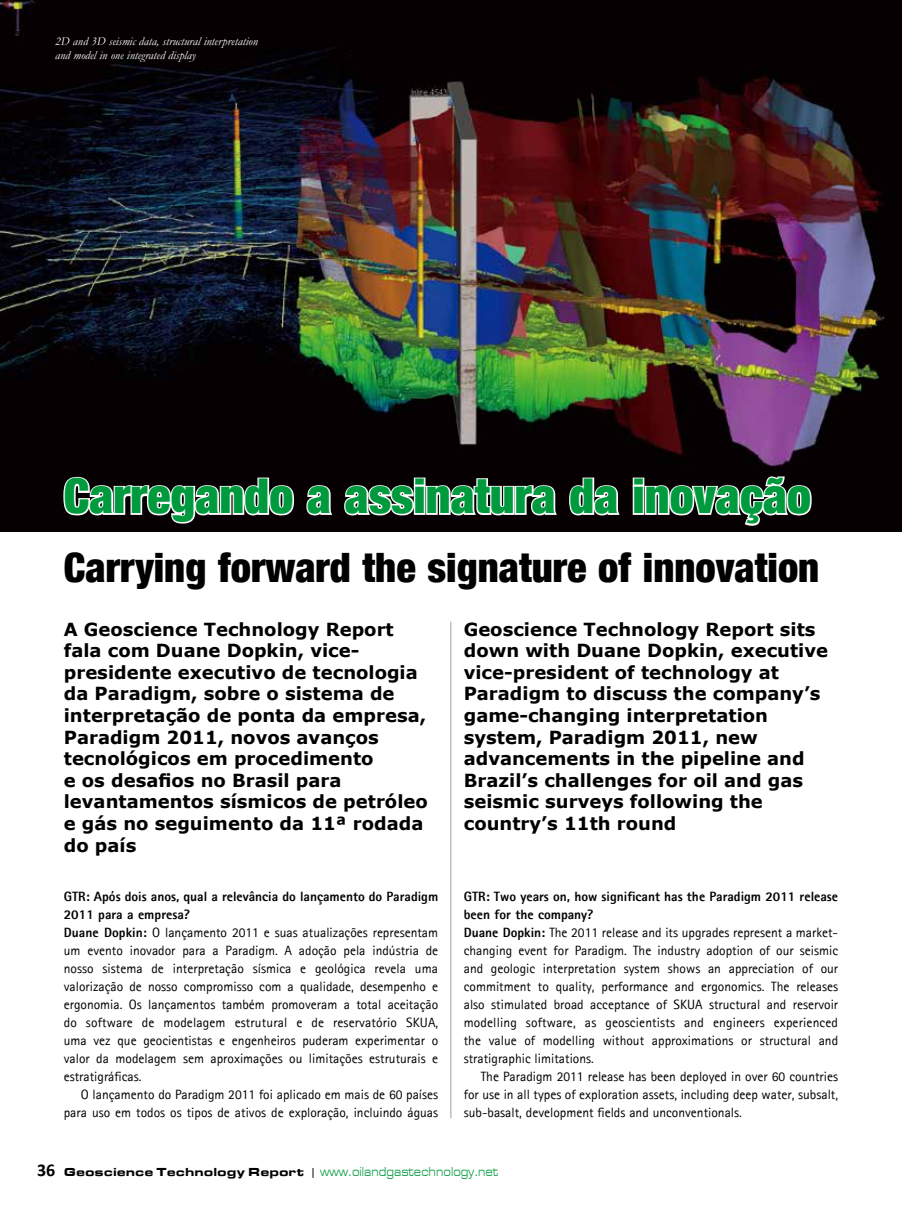
<style>
.page{position:relative;width:902px;height:1217px;background:#fff}
.page>*{position:absolute;margin:0;border:0;box-sizing:border-box;transform-origin:0 0}
.t1{font:900 condensed 48px "Helvetica Neue";color:#009a3e}
.t2{font:900 condensed 40.5px "Helvetica Neue";color:#000}
.t3{font:700 18px/21.6px "Verdana";color:#000}
.t4{font:700 18px "Calibri";color:#000}
.t5{font:13.5px/18px "Rotis Sans Serif";color:#000}
.t6{font:13.5px "Eurostile Extended";color:#009a3e;scale:.75 1}
.t7{font:italic 12px/13.5px "Garamond";color:#fff}
.s1{font-weight:800}
.s2{font-weight:900;font-size:12px;color:#000}
.s3{font-size:12px;color:#000}
</style>
<div class="page">
<hr style="left:450px;top:621px;width:1px;height:496px;background:#9fa0a0">
<img style="left:0;top:0;width:901px;height:531px">
<svg style="left:62px;top:474px;width:233px;height:51px"></svg>
<svg style="left:304px;top:483px;width:31px;height:34px"></svg>
<svg style="left:342px;top:476px;width:217px;height:41px"></svg>
<svg style="left:567px;top:476px;width:55px;height:41px"></svg>
<svg style="left:631px;top:474px;width:182px;height:54px"></svg>
<p class="t7" style="left:55px;top:35px;width:204px">2D and 3D seismic data, structural interpretation and model in one integrated display</p>
<h1 class="t1" style="left:64px;top:456px;width:748px">Carregando a assinatura da inovação</h1>
<h2 class="t2" style="left:64px;top:534px;width:757px">Carrying forward the signature of innovation</h2>
<p class="t3" style="left:64px;top:617px;width:365px">A Geoscience Technology Report fala com Duane Dopkin, vice&shy;presidente executivo de tecnologia da Paradigm, sobre o sistema de interpretação de ponta da empresa,<br>Paradigm 2011, novos avanços tecnológicos em procedimento<br>e os desafios no Brasil para levantamentos sísmicos de petróleo e gás no seguimento da 11ª rodada do país</p>
<p class="t5" style="left:64px;top:886px;width:376px"><span class="s1">GTR: Após dois anos, qual a relevância do lançamento do Paradigm 2011 para a empresa?<br>Duane Dopkin:</span> O lançamento 2011 e suas atualizações representam um evento inovador para a Paradigm. A adoção pela indústria de nosso sistema de interpretação sísmica e geológica revela uma valorização de nosso compromisso com a qualidade, desempenho e ergonomia. Os lançamentos também promoveram a total aceitação do software de modelagem estrutural e de reservatório SKUA, uma vez que geocientistas e engenheiros puderam experimentar o valor da modelagem sem aproximações ou limitações estruturais e estratigráficas.</p>
<p class="t5" style="left:64px;top:1084px;width:376px;text-align:right">O lançamento do Paradigm 2011 foi aplicado em mais de 60 países para uso em todos os tipos de ativos de exploração, incluindo águas</p>
<p class="t3" style="left:463px;top:617px;width:366px">Geoscience Technology Report sits down with Duane Dopkin, executive vice-president of technology at<br>Paradigm to discuss the company’s game-changing interpretation system, Paradigm 2011, new advancements in the pipeline and<br>Brazil’s challenges for oil and gas seismic surveys following the country’s 11th round</p>
<p class="t5" style="left:463px;top:886px;width:376px"><span class="s1">GTR: Two years on, how significant has the Paradigm 2011 release been for the company?<br>Duane Dopkin:</span> The 2011 release and its upgrades represent a market&shy;changing event for Paradigm. The industry adoption of our seismic and geologic interpretation system shows an appreciation of our commitment to quality, performance and ergonomics. The releases also stimulated broad acceptance of SKUA structural and reservoir modelling software, as geoscientists and engineers experienced the value of modelling without approximations or structural and stratigraphic limitations.</p>
<p class="t5" style="left:463px;top:1066px;width:376px;text-align:justify;text-indent:17px">The Paradigm 2011 release has been deployed in over 60 countries for use in all types of exploration assets, including deep water, subsalt, sub-basalt, development fields and unconventionals.</p>
<h3 class="t4" style="left:37px;top:1158px;width:20px">36</h3>
<p class="t6" style="left:64px;top:1164px;width:580px"><span class="s2">Geoscience Technology Report</span> <span class="s3">|</span> www.oilandgastechnology.net</p>
</div>
